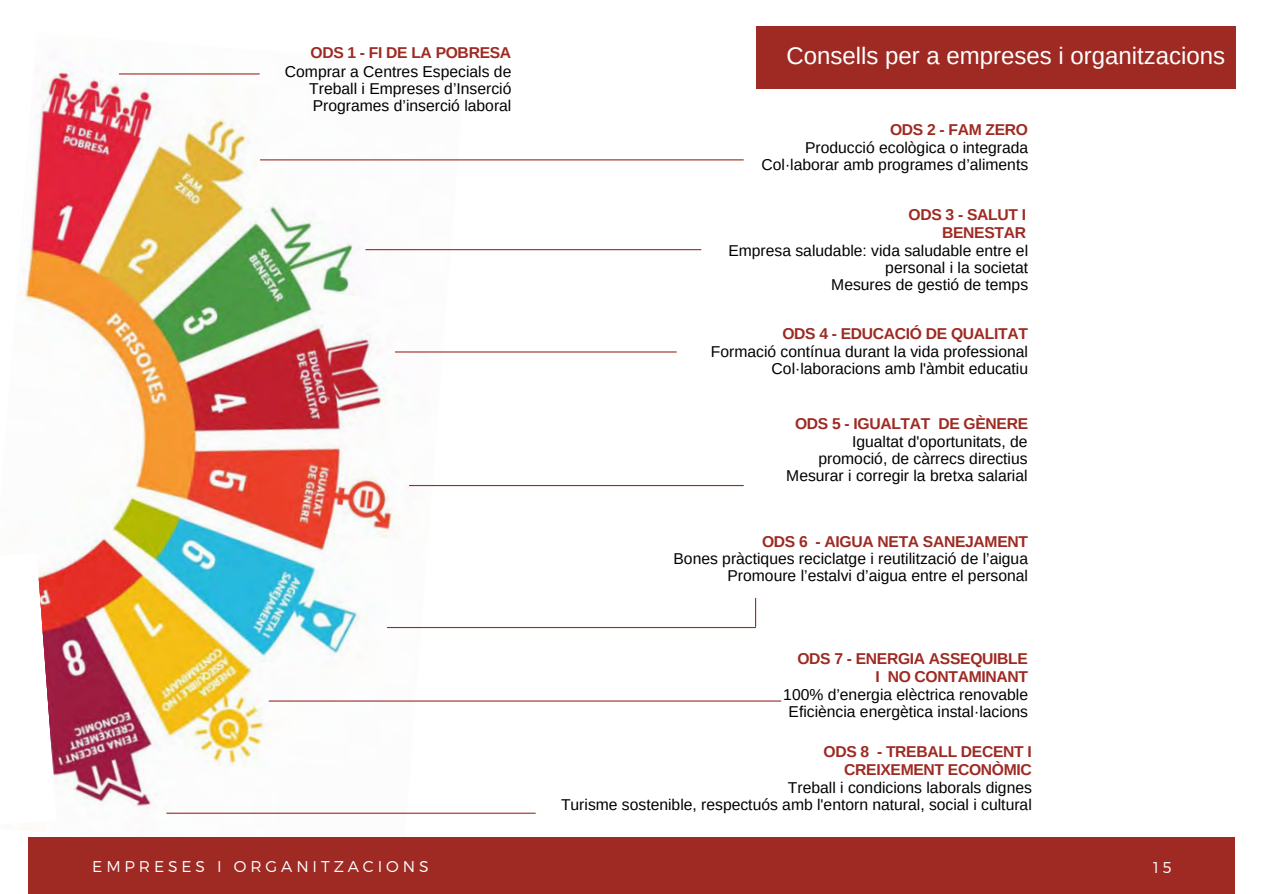
<style>
.page{position:relative;width:1263px;height:894px;background:#fff}
.page>*{position:absolute;margin:0;border:0;box-sizing:border-box;transform-origin:0 0}
.t1{font:24px "Arimo";color:#fff}
.t2{font:15.75px/16.8px "Arimo";color:#000;text-align:right}
.t3{font:700 15.75px/18px "Arimo";letter-spacing:-.02em;color:#9e2a23;text-align:right}
.t4{font:300 15.6px "Montserrat";letter-spacing:.25em;color:#fff}
</style>
<div class="page">
<img style="left:22px;top:70px;width:443px;height:744px">
<svg style="left:22px;top:552px;width:35px;height:262px"></svg>
<div style="left:28px;top:837px;width:1207px;height:56px;background:#9e2a23"></div>
<hr style="left:387px;top:626px;width:368px;height:2px;background:#9e2a23">
<hr style="left:260px;top:159px;width:483px;height:1px;background:#9e2a23">
<hr style="left:366px;top:249px;width:335px;height:1px;background:#9e2a23">
<hr style="left:395px;top:351px;width:281px;height:1px;background:#9e2a23">
<hr style="left:409px;top:485px;width:334px;height:1px;background:#9e2a23">
<svg style="left:755px;top:598px;width:1px;height:28px"></svg>
<hr style="left:269px;top:700px;width:512px;height:1px;background:#9e2a23">
<hr style="left:167px;top:812px;width:368px;height:1px;background:#9e2a23">
<hr style="left:119px;top:73px;width:140px;height:1px;background:#9e2a23">
<div style="left:756px;top:26px;width:479px;height:62px;background:#9e2a23"></div>
<h2 class="t3" style="left:310px;top:44px;width:202px">ODS 1 - FI DE LA POBRESA</h2>
<p class="t2" style="left:285px;top:63px;width:228px">Comprar a Centres Especials de<br>Treball i Empreses d’Inserció</p>
<p class="t2" style="left:313px;top:97px;width:200px">Programes d’inserció laboral</p>
<p class="t1" style="left:787px;top:42px;width:440px">Consells per a empreses i organitzacions</p>
<h2 class="t3" style="left:890px;top:121px;width:140px">ODS 2 - FAM ZERO</h2>
<p class="t2" style="left:805px;top:139px;width:225px">Producció ecològica o integrada</p>
<p class="t2" style="left:762px;top:156px;width:268px">Col·laborar amb programes d’aliments</p>
<h2 class="t3" style="left:909px;top:206px;width:119px">ODS 3 - SALUT I<br>BENESTAR</h2>
<p class="t2" style="left:728px;top:242px;width:301px">Empresa saludable: vida saludable entre el personal i la societat</p>
<p class="t2" style="left:831px;top:276px;width:198px">Mesures de gestió de temps</p>
<h2 class="t3" style="left:782px;top:324px;width:247px">ODS 4 - EDUCACIÓ DE QUALITAT</h2>
<p class="t2" style="left:711px;top:343px;width:319px">Formació contínua durant la vida professional</p>
<p class="t2" style="left:772px;top:360px;width:258px">Col·laboracions amb l'àmbit educatiu</p>
<h2 class="t3" style="left:795px;top:415px;width:235px">ODS 5 - IGUALTAT DE GÈNERE</h2>
<p class="t2" style="left:818px;top:433px;width:211px">Igualtat d'oportunitats, de promoció, de càrrecs directius</p>
<p class="t2" style="left:786px;top:467px;width:243px">Mesurar i corregir la bretxa salarial</p>
<h2 class="t3" style="left:762px;top:533px;width:268px">ODS 6 - AIGUA NETA SANEJAMENT</h2>
<p class="t2" style="left:673px;top:550px;width:356px">Bones pràctiques reciclatge i reutilització de l’aigua</p>
<p class="t2" style="left:727px;top:567px;width:302px">Promoure l’estalvi d’aigua entre el personal</p>
<h2 class="t3" style="left:797px;top:649px;width:232px">ODS 7 - ENERGIA ASSEQUIBLE<br>I NO CONTAMINANT</h2>
<p class="t2" style="left:783px;top:686px;width:246px">100% d’energia elèctrica renovable</p>
<p class="t2" style="left:788px;top:702px;width:241px">Eficiència energètica instal·lacions</p>
<h2 class="t3" style="left:823px;top:742px;width:210px">ODS 8 - TREBALL DECENT I<br>CREIXEMENT ECONÒMIC</h2>
<p class="t2" style="left:788px;top:778px;width:245px">Treball i condicions laborals dignes</p>
<p class="t2" style="left:561px;top:795px;width:472px">Turisme sostenible, respectuós amb l'entorn natural, social i cultural</p>
<p class="t4" style="left:92px;top:856px;width:338px">EMPRESES I ORGANITZACIONS</p>
<h1 class="t4" style="left:1153px;top:857px;width:20px">1 5</h1>
</div>
